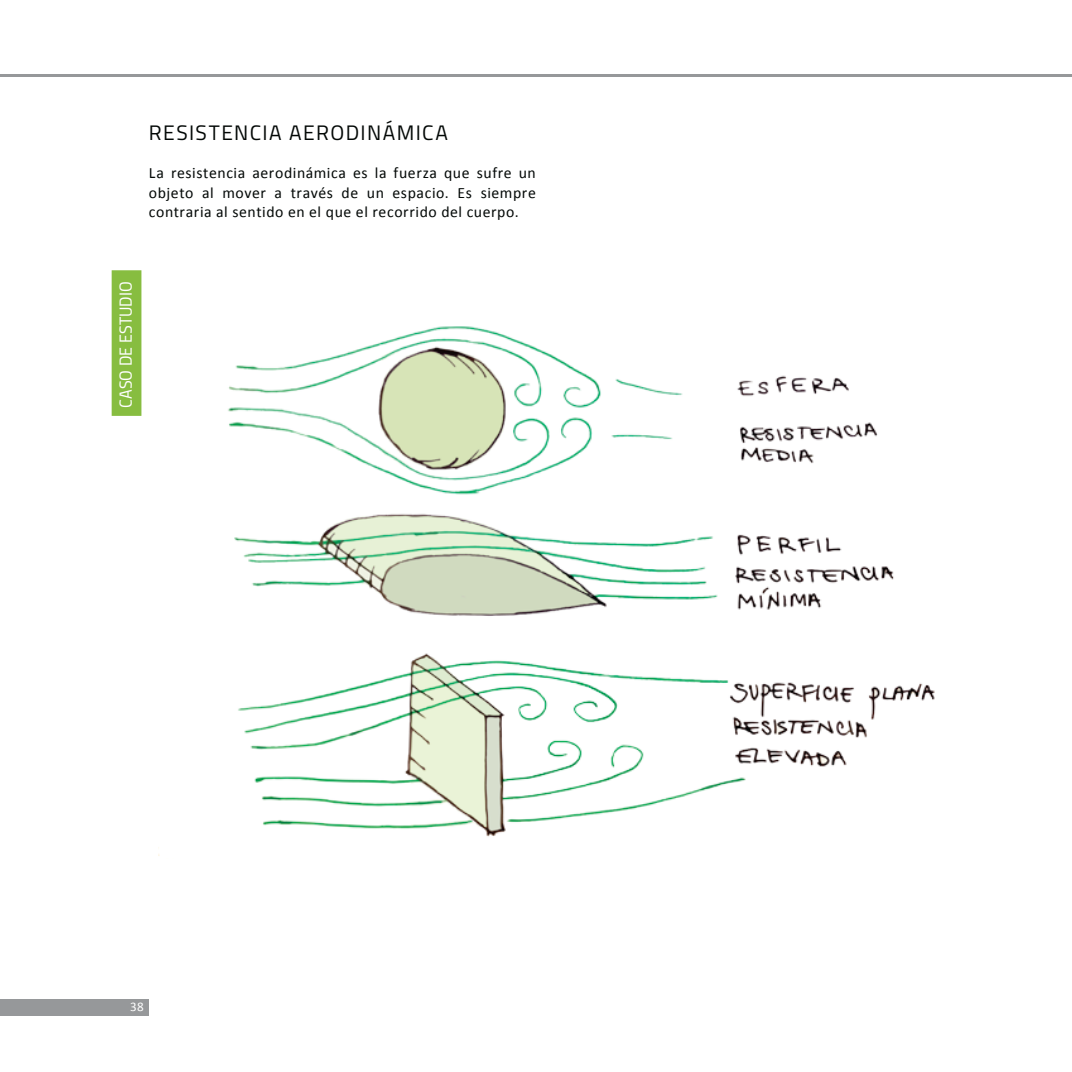
<style>
.page{position:relative;width:1072px;height:1072px;background:#fff}
.page>*{position:absolute;margin:0;border:0;box-sizing:border-box;transform-origin:0 0}
.t1{font:21px "Titillium";letter-spacing:.065em;color:#030806}
.t2{font:17.5px "Titillium Regular Upright";color:#fff}
.t3{font:15.75px/19.2px "Calibri";letter-spacing:.035em;color:#030806;text-align:justify}
.t4{font:13.12px "Calibri";color:#fff}
</style>
<div class="page">
<hr style="left:0;top:74px;width:1071px;height:3px;background:#96989a">
<div style="left:112px;top:271px;width:29px;height:144px;background:#87bd40"></div>
<div style="left:0;top:999px;width:149px;height:16px;background:#96989a"></div>
<img style="left:158px;top:326px;width:777px;height:530px">
<h1 class="t1" style="left:149px;top:125px;width:301px">RESISTENCIA AERODINÁMICA</h1>
<p class="t3" style="left:149px;top:163px;width:388px">La resistencia aerodinámica es la fuerza que sufre un objeto al mover a través de un espacio. Es siempre contraria al sentido en el que el recorrido del cuerpo.</p>
<p class="t2" style="left:120px;top:408px;width:128px;rotate:-90deg">CASO DE ESTUDIO</p>
<p class="t4" style="left:130px;top:998px;width:15px">38</p>
</div>
